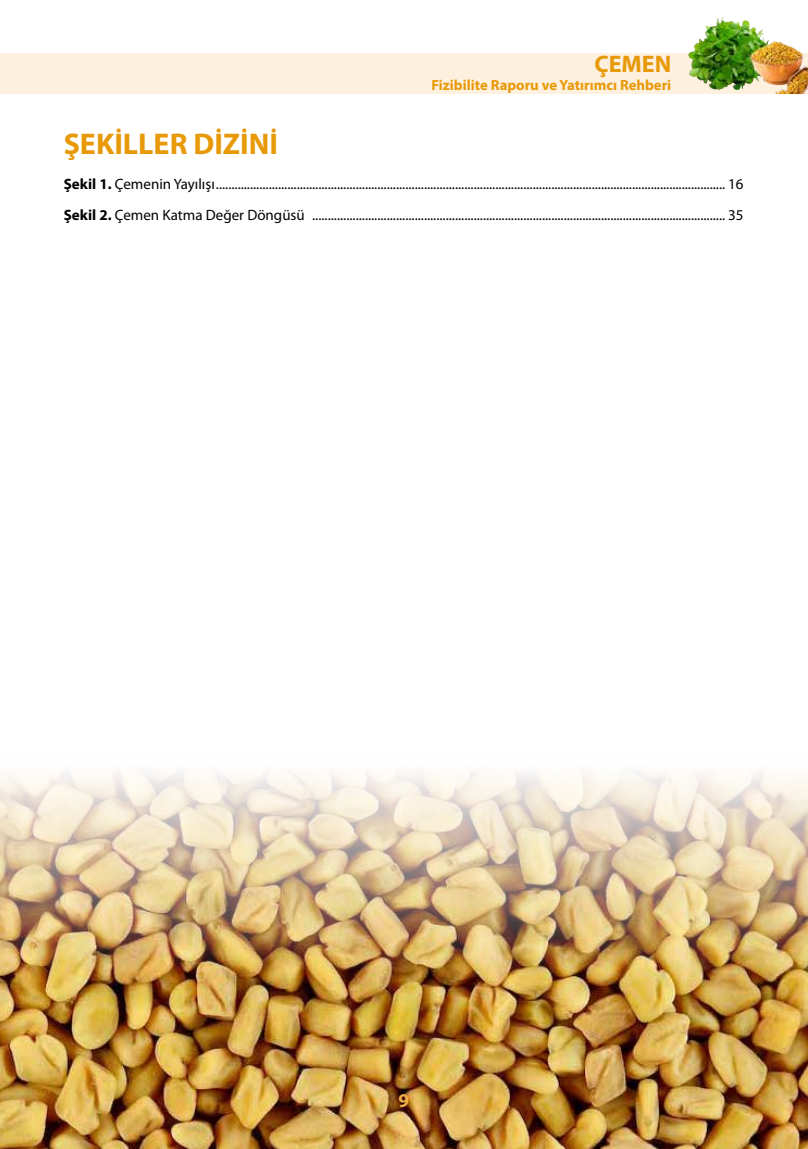
<style>
.page{position:relative;width:808px;height:1149px;background:#fff}
.page>*{position:absolute;margin:0;border:0;box-sizing:border-box;transform-origin:0 0}
.t1{font:700 30px "Myriad Pro";color:#e89907}
.t2{font:700 24px "Myriad Pro";color:#e89907}
.t3{font:700 19.5px "Myriad Pro";color:#eeae48}
.t4{font:15px/30.8px "Myriad Pro";color:#000}
.t5{font:700 14.7px "Myriad Pro";color:#e89907}
.s1{font-weight:700}
</style>
<div class="page">
<div style="left:0;top:53px;width:808px;height:41px;background:#fdf0df"></div>
<img style="left:688px;top:18px;width:120px;height:76px">
<img style="left:0;top:773px;width:808px;height:375px">
<h2 class="t2" style="left:594px;top:49px;width:78px">ÇEMEN</h2>
<p class="t5" style="left:431px;top:76px;width:241px">Fizibilite Raporu ve Yatırımcı Rehberi</p>
<h1 class="t1" style="left:64px;top:125px;width:216px">ŞEKİLLER DİZİNİ</h1>
<p class="t4" style="left:64px;top:169px;width:681px"><span class="s1">Şekil 1.</span> Çemenin Yayılışı.................................................................................................................................................................... 16<br><span class="s1">Şekil 2.</span> Çemen Katma Değer Döngüsü ..................................................................................................................................... 35</p>
<h3 class="t3" style="left:399px;top:1087px;width:12px">9</h3>
</div>
